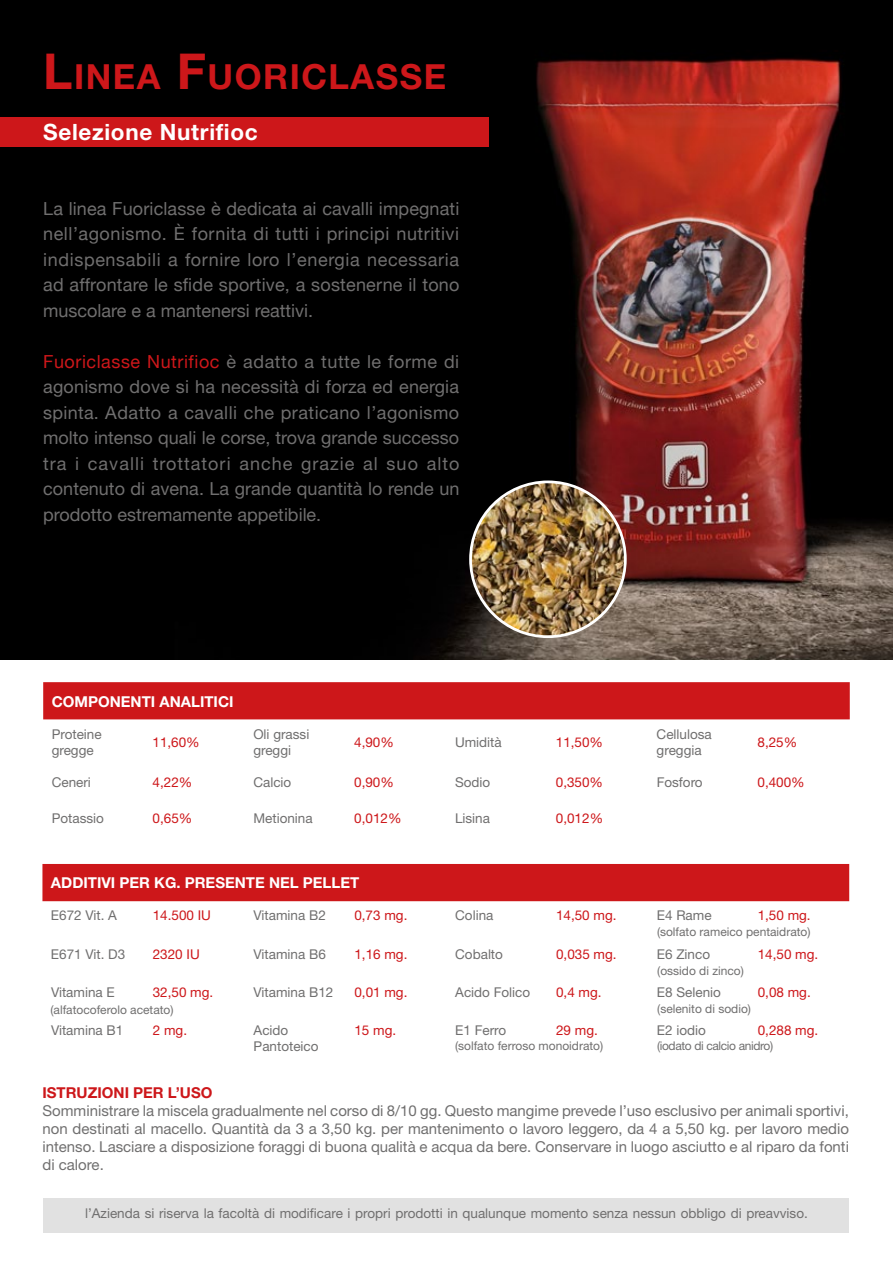
<style>
.page{position:relative;width:893px;height:1263px;background:#fff}
.page>*{position:absolute;margin:0;border:0;box-sizing:border-box;transform-origin:0 0}
.t1{font:700 34.65px "Helvetica Neue";letter-spacing:.045em;color:#cd171a}
.t2{font:700 22.5px "Helvetica Neue";letter-spacing:.03em;color:#fff}
.t3{font:18px/25.5px "Helvetica Neue";color:#706f6f;text-align:justify}
.t4{font:18px/25.5px "Helvetica Neue";color:#706f6f;text-align:justify}
.t5{font:15px/18px "Helvetica Neue";color:#706f6f;text-align:justify}
.t6{font:700 15px "Helvetica Neue";color:#fff}
.t7{font:700 15px "Helvetica Neue";color:#cd171a}
.t8{font:13.5px/16.2px "Helvetica Neue";color:#706f6f}
.t9{font:13.5px "Helvetica Neue";color:#cd171a}
.t10{font:12px "Helvetica Neue";color:#706f6f}
.t11{font:12px "Helvetica Neue";letter-spacing:-.03em;color:#706f6f}
.s1{font-size:49.5px}
.s2{color:#cd171a}
</style>
<div class="page">
<img style="left:0;top:0;width:893px;height:659px">
<div style="left:0;top:118px;width:489px;height:29px;background:#cd171a"></div>
<div style="left:43px;top:1198px;width:806px;height:34px;background:#e1e1e1"></div>
<img style="left:470px;top:482px;width:155px;height:155px;border-radius:77px">
<div style="left:469px;top:480px;width:158px;height:158px;border:3px solid #fff;border-radius:50%"></div>
<div style="left:43px;top:682px;width:807px;height:37px;background:#cd171a"></div>
<div style="left:42px;top:864px;width:807px;height:37px;background:#cd171a"></div>
<h1 class="t1" style="left:43px;top:55px;width:404px"><span class="s1">L</span>INEA <span class="s1">F</span>UORICLASSE</h1>
<h2 class="t2" style="left:43px;top:118px;width:216px">SELEZIONE NUTRIFIOC</h2>
<p class="t4" style="left:43px;top:195px;width:418px">La linea Fuoriclasse è dedicata ai cavalli impegnati nell’agonismo. è fornita di tutti i principi nutritivi indispensabili a fornire loro l’energia necessaria ad affrontare le sfide sportive, a sostenerne il tono muscolare e a mantenersi reattivi.</p>
<p class="t3" style="left:43px;top:348px;width:418px"><span class="s2">Fuoriclasse Nutrifioc</span> è adatto a tutte le forme di agonismo dove si ha necessità di forza ed energia spinta. Adatto a cavalli che praticano l’agonismo molto intenso quali le corse, trova grande successo tra i cavalli trottatori anche grazie al suo alto contenuto di avena. La grande quantità lo rende un prodotto estremamente appetibile.</p>
<p class="t6" style="left:52px;top:692px;width:183px">COMPONENTI ANALITICI</p>
<p class="t8" style="left:52px;top:725px;width:52px">Proteine gregge</p>
<p class="t9" style="left:153px;top:734px;width:49px">11,60%</p>
<p class="t8" style="left:253px;top:725px;width:57px">Oli grassi greggi</p>
<p class="t9" style="left:354px;top:734px;width:41px">4,90%</p>
<p class="t8" style="left:455px;top:733px;width:48px">Umidità</p>
<p class="t9" style="left:556px;top:734px;width:49px">11,50%</p>
<p class="t8" style="left:657px;top:725px;width:57px">Cellulosa greggia</p>
<p class="t9" style="left:757px;top:734px;width:41px">8,25%</p>
<p class="t8" style="left:52px;top:774px;width:41px">Ceneri</p>
<p class="t9" style="left:153px;top:774px;width:41px">4,22%</p>
<p class="t8" style="left:253px;top:774px;width:39px">Calcio</p>
<p class="t9" style="left:354px;top:774px;width:41px">0,90%</p>
<p class="t8" style="left:455px;top:774px;width:37px">Sodio</p>
<p class="t9" style="left:556px;top:774px;width:49px">0,350%</p>
<p class="t8" style="left:657px;top:774px;width:47px">Fosforo</p>
<p class="t9" style="left:757px;top:774px;width:49px">0,400%</p>
<p class="t8" style="left:52px;top:810px;width:54px">Potassio</p>
<p class="t9" style="left:153px;top:810px;width:41px">0,65%</p>
<p class="t8" style="left:253px;top:810px;width:61px">Metionina</p>
<p class="t9" style="left:354px;top:810px;width:49px">0,012%</p>
<p class="t8" style="left:455px;top:810px;width:37px">Lisina</p>
<p class="t9" style="left:556px;top:810px;width:49px">0,012%</p>
<p class="t6" style="left:51px;top:874px;width:80px">ADDITIVI PER</p>
<p class="t6" style="left:154px;top:874px;width:42px">KG. PRE</p>
<p class="t6" style="left:215px;top:874px;width:98px">SENTE NEL PELLET</p>
<p class="t8" style="left:51px;top:907px;width:68px">E672 Vit. A</p>
<p class="t9" style="left:153px;top:907px;width:60px">14.500 IU</p>
<p class="t8" style="left:254px;top:907px;width:74px">Vitamina B2</p>
<p class="t9" style="left:354px;top:907px;width:55px">0,73 mg.</p>
<p class="t8" style="left:455px;top:907px;width:40px">Colina</p>
<p class="t9" style="left:556px;top:907px;width:62px">14,50 mg.</p>
<p class="t8" style="left:657px;top:907px;width:56px">E4 Rame</p>
<p class="t9" style="left:758px;top:907px;width:55px">1,50 mg.</p>
<p class="t8" style="left:51px;top:945px;width:76px">E671 Vit. D3</p>
<p class="t9" style="left:153px;top:946px;width:49px">2320 IU</p>
<p class="t8" style="left:254px;top:945px;width:74px">Vitamina B6</p>
<p class="t9" style="left:354px;top:946px;width:55px">1,16 mg.</p>
<p class="t8" style="left:455px;top:945px;width:49px">Cobalto</p>
<p class="t9" style="left:556px;top:946px;width:62px">0,035 mg.</p>
<p class="t8" style="left:657px;top:945px;width:55px">E6 Zinco</p>
<p class="t9" style="left:758px;top:946px;width:62px">14,50 mg.</p>
<p class="t8" style="left:51px;top:984px;width:65px">Vitamina E</p>
<p class="t9" style="left:153px;top:984px;width:62px">32,50 mg.</p>
<p class="t8" style="left:254px;top:984px;width:81px">Vitamina B12</p>
<p class="t9" style="left:354px;top:984px;width:55px">0,01 mg.</p>
<p class="t8" style="left:455px;top:984px;width:76px">Acido Folico</p>
<p class="t9" style="left:556px;top:984px;width:47px">0,4 mg.</p>
<p class="t8" style="left:657px;top:984px;width:66px">E8 Selenio</p>
<p class="t9" style="left:758px;top:984px;width:55px">0,08 mg.</p>
<p class="t8" style="left:51px;top:1022px;width:74px">Vitamina B1</p>
<p class="t9" style="left:153px;top:1022px;width:36px">2 mg.</p>
<p class="t8" style="left:254px;top:1022px;width:67px">Acido<br>Pantoteico</p>
<p class="t9" style="left:354px;top:1022px;width:43px">15 mg.</p>
<p class="t8" style="left:455px;top:1022px;width:53px">E1 Ferro</p>
<p class="t9" style="left:556px;top:1022px;width:43px">29 mg.</p>
<p class="t8" style="left:657px;top:1022px;width:51px">E2 iodio</p>
<p class="t9" style="left:758px;top:1022px;width:62px">0,288 mg.</p>
<p class="t10" style="left:657px;top:925px;width:155px">(solfato rameico pentaidrato)</p>
<p class="t10" style="left:657px;top:963px;width:88px">(ossido di zinco)</p>
<p class="t10" style="left:657px;top:1002px;width:95px">(selenito di sodio)</p>
<p class="t10" style="left:51px;top:1002px;width:125px">(alfatocoferolo acetato)</p>
<p class="t10" style="left:455px;top:1038px;width:150px">(solfato ferroso monoidrato)</p>
<p class="t11" style="left:657px;top:1038px;width:118px">(iodato di calcio anidro)</p>
<p class="t7" style="left:42px;top:1084px;width:171px">ISTRUZIONI PER L’USO</p>
<p class="t5" style="left:42px;top:1102px;width:808px">Somministrare la miscela gradualmente nel corso di 8/10 gg. Questo mangime prevede l’uso esclusivo per animali sportivi, non destinati al macello. Quantità da 3 a 3,50 kg. per mantenimento o lavoro leggero, da 4 a 5,50 kg. per lavoro medio intenso. Lasciare a disposizione foraggi di buona qualità e acqua da bere. Conservare in luogo asciutto e al riparo da fonti di calore.</p>
<p class="t8" style="left:85px;top:1204px;width:724px">l’Azienda si riserva la facoltà di modificare i propri prodotti in qualunque momento senza nessun obbligo di preavviso.</p>
</div>
